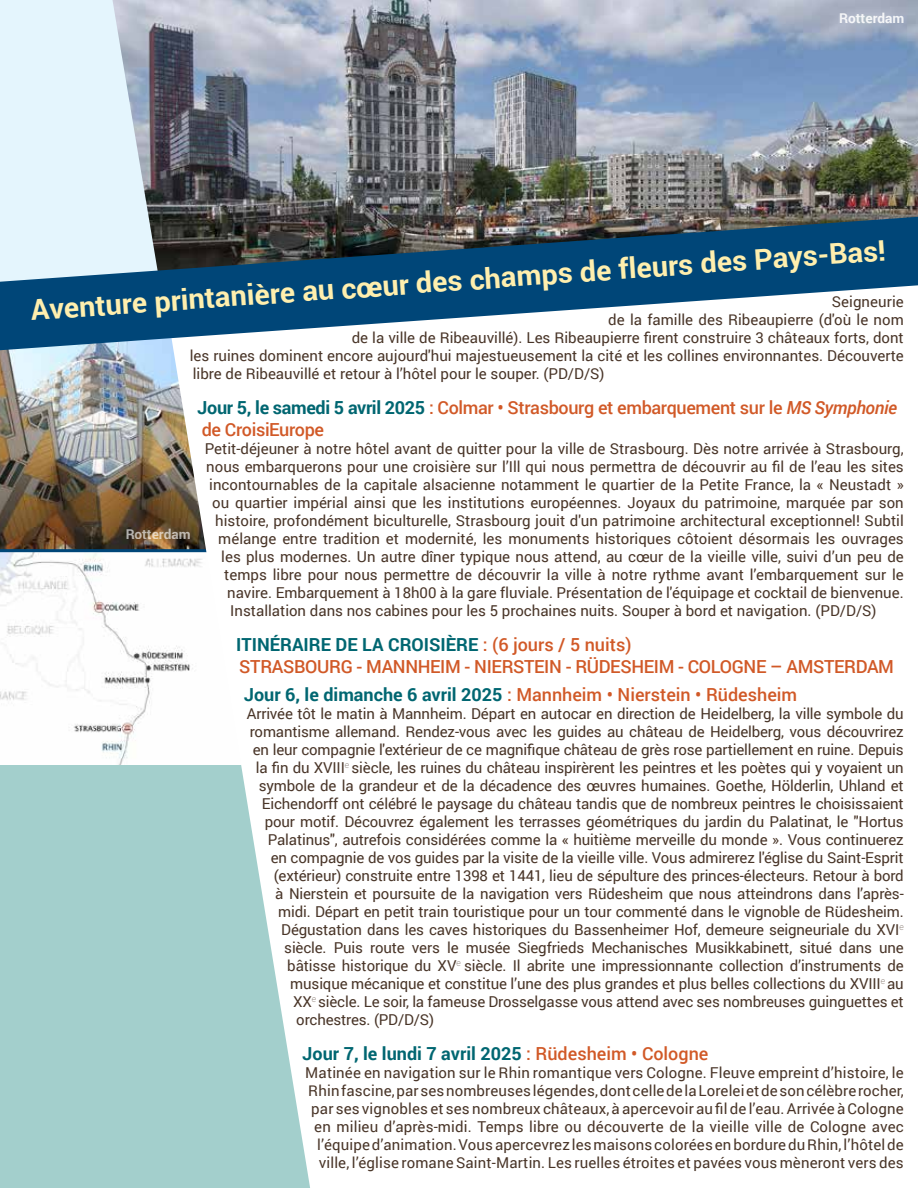
<style>
.page{position:relative;width:918px;height:1188px;background:#fff}
.page>*{position:absolute;margin:0;border:0;box-sizing:border-box;transform-origin:0 0}
.t1{font:700 28.5px "Roboto";color:#ffefae}
.t2{font:500 18px/21.6px "Roboto";letter-spacing:-.02em;color:#d15927}
.t3{font:500 18px "Roboto";color:#d15927}
.t4{font:700 18px "Roboto";color:#006671}
.t5{font:15px/18px "Roboto";color:#493528;text-align:right}
.t6{font:700 13.5px "Roboto";color:#fff}
.s1{font-weight:700;color:#006671}
.s2{font-style:italic}
.s3{font-weight:500;color:#d15927}
</style>
<div class="page">
<img style="left:159px;top:0;width:759px;height:217px">
<img style="left:0;top:350px;width:162px;height:199px">
<img style="left:0;top:552px;width:162px;height:213px">
<div style="left:0;top:765px;width:310px;height:423px;background:#a3cfcc"></div>
<svg style="left:0;top:0;width:159px;height:217px;background:#d5e3ec"></svg>
<hr style="left:0;top:549px;width:210px;height:3px;background:#004678">
<svg style="left:162px;top:350px;width:148px;height:836px;fill:#fefefe"></svg>
<svg style="left:0;top:217px;width:918px;height:133px;fill:#004678"></svg>
<p class="t6" style="left:839px;top:9px;width:67px">Rotterdam</p>
<h1 class="t1" style="left:29px;top:290px;width:859px;rotate:-4deg">Aventure printanière au cœur des champs de fl eurs des Pays-Bas!</h1>
<p class="t5" style="left:832px;top:292px;width:73px">Seigneurie</p>
<p class="t5" style="left:608px;top:310px;width:297px">de la famille des Ribeaupierre (d'où le nom</p>
<p class="t5" style="left:352px;top:328px;width:553px">de la ville de Ribeauvillé). Les Ribeaupierre firent construire 3 châteaux forts, dont</p>
<p class="t5" style="left:190px;top:346px;width:716px">les ruines dominent encore aujourd'hui majestueusement la cité et les collines environnantes. Découverte</p>
<p class="t5" style="left:193px;top:364px;width:413px">libre de Ribeauvillé et retour à l’hôtel pour le souper. (PD/D/S)</p>
<p class="t2" style="left:197px;top:396px;width:701px"><span class="s1">Jour 5, le samedi 5 avril 2025</span> : Colmar • Strasbourg et embarquement sur le <span class="s2">MS Symphonie </span>de CroisiEurope</p>
<p class="t5" style="left:205px;top:439px;width:700px">Petit-déjeuner à notre hôtel avant de quitter pour la ville de Strasbourg. Dès notre arrivée à Strasbourg,</p>
<p class="t5" style="left:206px;top:457px;width:699px">nous embarquerons pour une croisière sur l’Ill qui nous permettra de découvrir au fil de l’eau les sites</p>
<p class="t5" style="left:209px;top:475px;width:696px">incontournables de la capitale alsacienne notamment le quartier de la Petite France, la « Neustadt »</p>
<p class="t5" style="left:212px;top:493px;width:693px">ou quartier impérial ainsi que les institutions européennes. Joyaux du patrimoine, marquée par son</p>
<p class="t5" style="left:215px;top:511px;width:690px">histoire, profondément biculturelle, Strasbourg jouit d'un patrimoine architectural exceptionnel! Subtil</p>
<p class="t5" style="left:218px;top:529px;width:687px">mélange entre tradition et modernité, les monuments historiques côtoient désormais les ouvrages</p>
<p class="t5" style="left:221px;top:547px;width:684px">les plus modernes. Un autre dîner typique nous attend, au cœur de la vieille ville, suivi d’un peu de</p>
<p class="t5" style="left:224px;top:565px;width:681px">temps libre pour nous permettre de découvrir la ville à notre rythme avant l’embarquement sur le</p>
<p class="t5" style="left:227px;top:583px;width:678px">navire. Embarquement à 18h00 à la gare fluviale. Présentation de l'équipage et cocktail de bienvenue.</p>
<p class="t5" style="left:230px;top:601px;width:648px">Installation dans nos cabines pour les 5 prochaines nuits. Souper à bord et navigation. (PD/D/S)</p>
<p class="t2" style="left:236px;top:633px;width:659px"><span class="s1">ITINÉRAIRE DE LA CROISIÈRE</span> : (6 jours / 5 nuits)<br>STRASBOURG - MANNHEIM - NIERSTEIN - RÜDESHEIM - COLOGNE – AMSTERDAM</p>
<p class="t3" style="left:244px;top:682px;width:555px"><span class="s1">Jour 6, le dimanche 6 avril 2025</span> : Mannheim • Nierstein • Rüdesheim</p>
<p class="t5" style="left:247px;top:704px;width:658px">Arrivée tôt le matin à Mannheim. Départ en autocar en direction de Heidelberg, la ville symbole du</p>
<p class="t5" style="left:250px;top:722px;width:655px">romantisme allemand. Rendez-vous avec les guides au château de Heidelberg, vous découvrirez</p>
<p class="t5" style="left:253px;top:740px;width:652px">en leur compagnie l'extérieur de ce magnifique château de grès rose partiellement en ruine. Depuis</p>
<p class="t5" style="left:256px;top:758px;width:650px">la fin du XVIII<sup>e</sup> siècle, les ruines du château inspirèrent les peintres et les poètes qui y voyaient un</p>
<p class="t5" style="left:259px;top:776px;width:646px">symbole de la grandeur et de la décadence des œuvres humaines. Goethe, Hölderlin, Uhland et</p>
<p class="t5" style="left:262px;top:794px;width:643px">Eichendorff ont célébré le paysage du château tandis que de nombreux peintres le choisissaient</p>
<p class="t5" style="left:265px;top:812px;width:640px">pour motif. Découvrez également les terrasses géométriques du jardin du Palatinat, le "Hortus</p>
<p class="t5" style="left:268px;top:830px;width:637px">Palatinus", autrefois considérées comme la « huitième merveille du monde ». Vous continuerez</p>
<p class="t5" style="left:271px;top:848px;width:634px">en compagnie de vos guides par la visite de la vieille ville. Vous admirerez l'église du Saint-Esprit</p>
<p class="t5" style="left:274px;top:866px;width:632px">(extérieur) construite entre 1398 et 1441, lieu de sépulture des princes-électeurs. Retour à bord</p>
<p class="t5" style="left:275px;top:884px;width:630px">à Nierstein et poursuite de la navigation vers Rüdesheim que nous atteindrons dans l’après-</p>
<p class="t5" style="left:278px;top:902px;width:627px">midi. Départ en petit train touristique pour un tour commenté dans le vignoble de Rüdesheim.</p>
<p class="t5" style="left:281px;top:920px;width:624px">Dégustation dans les caves historiques du Bassenheimer Hof, demeure seigneuriale du XVI<sup>e</sup></p>
<p class="t5" style="left:284px;top:938px;width:621px">siècle. Puis route vers le musée Siegfrieds Mechanisches Musikkabinett, situé dans une</p>
<p class="t5" style="left:287px;top:956px;width:618px">bâtisse historique du XV<sup>e</sup> siècle. Il abrite une impressionnante collection d’instruments de</p>
<p class="t5" style="left:290px;top:974px;width:615px">musique mécanique et constitue l’une des plus grandes et plus belles collections du XVIII<sup>e</sup> au</p>
<p class="t5" style="left:293px;top:992px;width:612px">XX<sup>e</sup> siècle. Le soir, la fameuse Drosselgasse vous attend avec ses nombreuses guinguettes et</p>
<p class="t5" style="left:296px;top:1010px;width:139px">orchestres. (PD/D/S)</p>
<p class="t4" style="left:302px;top:1041px;width:408px">Jour 7, le lundi 7 avril 2025 <span class="s3">: Rüdesheim • Cologne</span></p>
<p class="t5" style="left:305px;top:1063px;width:600px">Matinée en navigation sur le Rhin romantique vers Cologne. Fleuve empreint d’histoire, le Rhin fascine, par ses nombreuses légendes, dont celle de la Lorelei et de son célèbre rocher, par ses vignobles et ses nombreux châteaux, à apercevoir au fil de l’eau. Arrivée à Cologne en milieu d’après-midi. Temps libre ou découverte de la vieille ville de Cologne avec l’équipe d’animation. Vous apercevrez les maisons colorées en bordure du Rhin, l’hôtel de ville, l’église romane Saint-Martin. Les ruelles étroites et pavées vous mèneront vers des</p>
<p class="t6" style="left:125px;top:524px;width:67px">Rotterdam</p>
</div>
